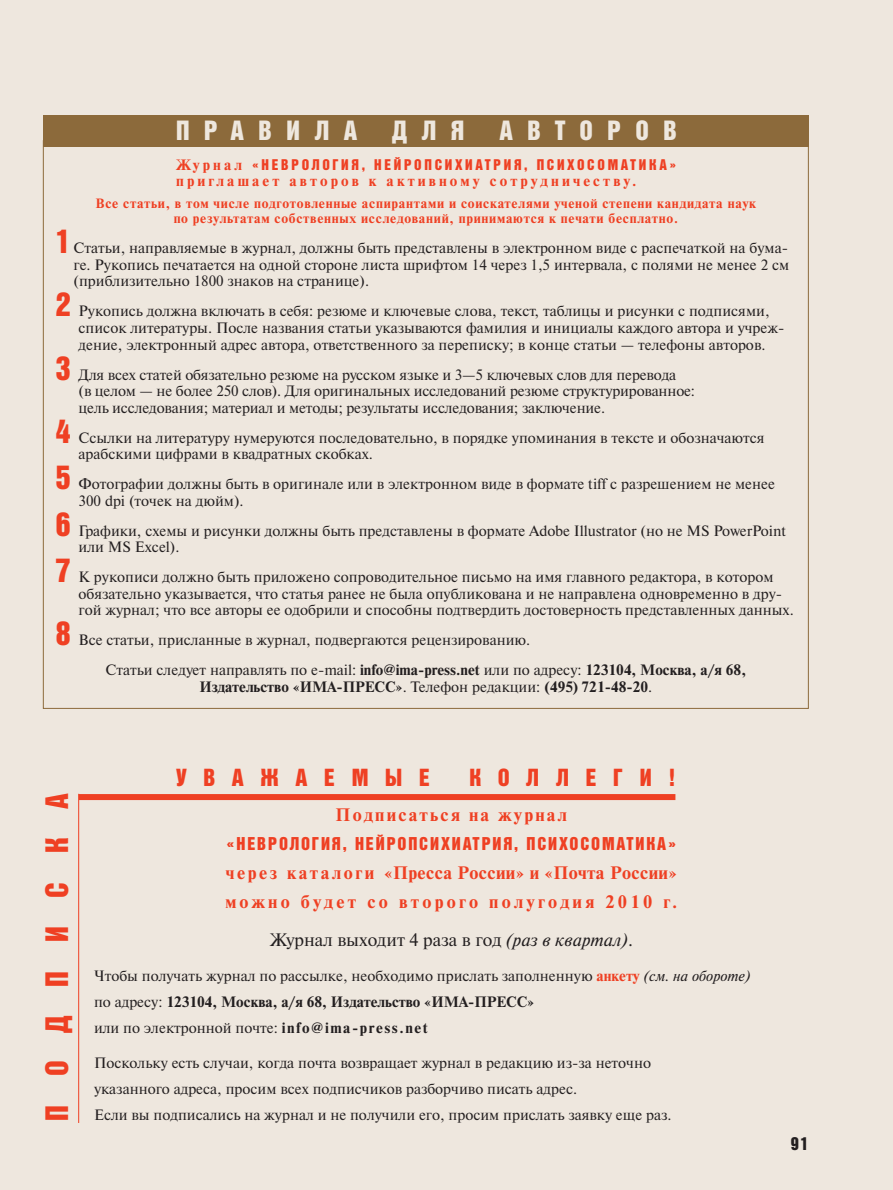
<style>
.page{position:relative;width:893px;height:1190px;background:#fff}
.page>*{position:absolute;margin:0;border:0;box-sizing:border-box;transform-origin:0 0}
.t1{font:31.5px "Bastion Kontrast";letter-spacing:.91em;color:#ef4023}
.t2{font:27px "Bastion Kontrast";letter-spacing:.535em;color:#eee7de}
.t3{font:24px "Bastion Kontrast";letter-spacing:.695em;color:#ef4023}
.t4{font:700 18px/29.1px "Newton C";letter-spacing:.18em;color:#ef4023}
.t5{font:18px "Bastion Kontrast";letter-spacing:.105em;color:#ef4023}
.t6{font:18px "Newton C";color:#231f20}
.t7{font:700 18px "Newton C";letter-spacing:.125em;color:#ef4023}
.t8{font:18px "Bastion Kontrast";color:#231f20}
.t9{font:15px/16.5px "Newton C";color:#231f20}
.t10{font:700 15px "Newton C";color:#231f20}
.t11{font:15px "Bastion Kontrast";letter-spacing:.18em;color:#ef4023}
.t12{font:700 15px "Newton C";letter-spacing:.205em;color:#ef4023}
.t13{font:700 13.5px/15px "Newton C";letter-spacing:.05em;color:#ef4023;text-align:center}
.s1{font-family:"Newton C";font-weight:700}
.s2{font-family:"Bastion Kontrast";font-size:33px;color:#ef4023}
.s3{font-weight:700}
.s4{font-weight:400}
.s5{font-style:italic}
.s6{font-weight:700;color:#ef4023}
</style>
<div class="page">
<div style="left:0;top:0;width:892px;height:1189px;background:#eee7de"></div>
<hr style="left:78px;top:793px;width:1px;height:330px;background:#ef4023">
<div style="left:79px;top:794px;width:596px;height:6px;background:#ef4023"></div>
<div style="left:43px;top:115px;width:765px;height:32px;background:#8c6a3b"></div>
<h2 class="t2" style="left:176px;top:121px;width:182px">ПРАВИЛА</h2>
<h2 class="t2" style="left:392px;top:121px;width:74px">ДЛЯ</h2>
<h2 class="t2" style="left:499px;top:121px;width:179px">АВТОРОВ</h2>
<p class="t11" style="left:176px;top:159px;width:501px"><span class="s1">Журнал</span> «НЕВРОЛОГИЯ, НЕЙРОПСИХИАТРИЯ, ПСИХОСОМАТИКА»</p>
<p class="t12" style="left:176px;top:175px;width:462px">приглашает авторов к активному сотрудничеству.</p>
<p class="t13" style="left:95px;top:198px;width:662px">Все статьи, в том числе подготовленные аспирантами и соискателями ученой степени кандидата наук по результатам собственных исследований, принимаются к печати бесплатно.</p>
<p class="t9" style="left:73px;top:242px;width:717px;text-align:justify;text-indent:-18px"><span class="s2">1</span> Статьи, направляемые в журнал, должны быть представлены в электронном виде с распечаткой на бума&shy;ге. Рукопись печатается на одной стороне листа шрифтом 14 через 1,5 интервала, с полями не менее 2 см (приблизительно 1800 знаков на странице).</p>
<p class="t9" style="left:79px;top:305px;width:707px;text-indent:-23px"><span class="s2">2</span> Рукопись должна включать в себя: резюме и ключевые слова, текст, таблицы и рисунки с подписями, список литературы. После названия статьи указываются фамилия и инициалы каждого автора и учреж&shy;дение, электронный адрес автора, ответственного за переписку; в конце статьи — телефоны авторов.</p>
<p class="t9" style="left:79px;top:368px;width:618px;text-indent:-23px"><span class="s2">3</span> Для всех статей обязательно резюме на русском языке и 3—5 ключевых слов для перевода<br>(в целом — не более 250 слов). Для оригинальных исследований резюме структурированное: цель исследования; материал и методы; результаты исследования; заключение.</p>
<p class="t9" style="left:79px;top:431px;width:687px;text-indent:-23px"><span class="s2">4</span> Ссылки на литературу нумеруются последовательно, в порядке упоминания в тексте и обозначаются арабскими цифрами в квадратных скобках.</p>
<p class="t9" style="left:79px;top:477px;width:698px;text-indent:-23px"><span class="s2">5</span> Фотографии должны быть в оригинале или в электронном виде в формате tiff с разрешением не менее<br>300 dpi (точек на дюйм).</p>
<p class="t9" style="left:79px;top:524px;width:709px;text-indent:-23px"><span class="s2">6</span> Графики, схемы и рисунки должны быть представлены в формате Adobe Illustrator (но не MS PowerPoint или MS Excel).</p>
<p class="t9" style="left:79px;top:570px;width:716px;text-indent:-23px"><span class="s2">7</span> К рукописи должно быть приложено сопроводительное письмо на имя главного редактора, в котором обязательно указывается, что статья ранее не была опубликована и не направлена одновременно в дру&shy;гой журнал; что все авторы ее одобрили и способны подтвердить достоверность представленных данных.</p>
<p class="t9" style="left:105px;top:626px;width:642px;line-height:30px;text-indent:-50px"><span class="s2">8</span> Все статьи, присланные в журнал, подвергаются рецензированию.<br>Статьи следует направлять по e-mail: <span class="s3">info@ima-press.net</span> или по адресу: <span class="s3">123104, Москва, а/я 68,</span></p>
<p class="t10" style="left:199px;top:680px;width:454px">Издательство «ИМА-ПРЕСС»<span class="s4">. Телефон редакции:</span> (495) 721-48-20<span class="s4">.</span></p>
<h1 class="t1" style="left:46px;top:1120px;width:329px;rotate:-90deg">ПОДПИСКА</h1>
<h3 class="t3" style="left:176px;top:769px;width:255px">УВАЖАЕМЫЕ</h3>
<h3 class="t3" style="left:469px;top:769px;width:208px">КОЛЛЕГИ!</h3>
<p class="t7" style="left:335px;top:807px;width:233px">Подписаться на журнал</p>
<p class="t5" style="left:226px;top:837px;width:451px">«НЕВРОЛОГИЯ, НЕЙРОПСИХИАТРИЯ, ПСИХОСОМАТИКА»</p>
<p class="t4" style="left:225px;top:860px;width:453px">ч ер е з к ат а л о г и «Пресса России» и «Почта России» можно будет со второго полугодия 2010 г.</p>
<p class="t6" style="left:270px;top:933px;width:364px">Журнал выходит 4 раза в год <span class="s5">(раз в квартал)</span>.</p>
<p class="t9" style="left:94px;top:964px;width:658px;line-height:26.1px">Чтобы получать журнал по рассылке, необходимо прислать заполненную <span class="s6">анкету</span> <span class="s5">(см. на обороте) </span>по адресу: <span class="s3">123104, Москва, а/я 68, Издательство «ИМА-ПРЕСС»<br></span>или по электронной почте: <span class="s3">info@ima-press.net</span></p>
<p class="t9" style="left:94px;top:1050px;width:558px;line-height:26.1px">Поскольку есть случаи, когда почта возвращает журнал в редакцию из-за неточно указанного адреса, просим всех подписчиков разборчиво писать адрес.</p>
<p class="t9" style="left:94px;top:1108px;width:579px">Если вы подписались на журнал и не получили его, просим прислать заявку еще раз.</p>
<p class="t8" style="left:790px;top:1137px;width:19px">91</p>
</div>
